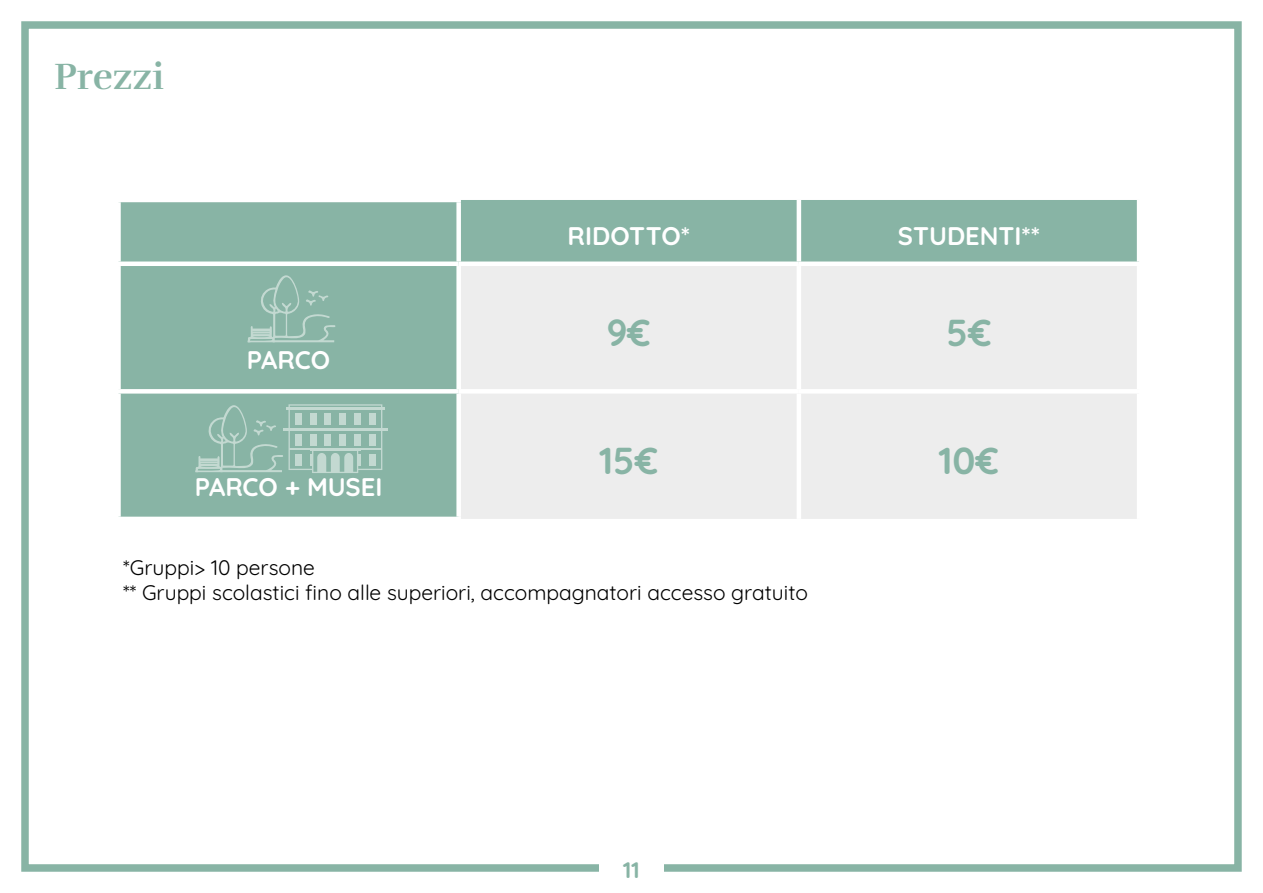
<style>
.page{position:relative;width:1263px;height:893px;background:#fff}
.page>*{position:absolute;margin:0;border:0;box-sizing:border-box;transform-origin:0 0}
.t1{font:700 37.5px "Quicksand";color:#88b4a5}
.t2{font:700 37.5px "Rufina";color:#88b4a5}
.t3{font:700 25.5px "Quicksand";color:#fff}
.t4{font:700 22.5px "Quicksand";color:#88b4a5}
.t5{font:21px/25.5px "Quicksand";color:#000}
</style>
<div class="page">
<div style="left:21px;top:21px;width:1221px;height:851px;border:8px solid #88b4a5"></div>
<div style="left:599px;top:846px;width:65px;height:42px;background:#fff"></div>
<div style="left:121px;top:200px;width:1016px;height:61px;background:#88b4a5"></div>
<div style="left:121px;top:266px;width:335px;height:251px;background:#88b4a5"></div>
<div style="left:461px;top:266px;width:676px;height:253px;background:#ededed"></div>
<hr style="left:797px;top:200px;width:4px;height:61px;background:#fff">
<hr style="left:797px;top:266px;width:4px;height:123px;background:#fff">
<hr style="left:797px;top:394px;width:4px;height:125px;background:#fff">
<div style="left:459px;top:389px;width:340px;height:5px;background:#fff"></div>
<div style="left:799px;top:389px;width:342px;height:5px;background:#fff"></div>
<hr style="left:116px;top:198px;width:345px;height:4px;background:#fff">
<div style="left:456px;top:202px;width:5px;height:59px;background:#fff"></div>
<div style="left:116px;top:389px;width:343px;height:5px;background:#fff"></div>
<svg style="left:248px;top:274px;width:87px;height:68px;background:#92baac"></svg>
<hr style="left:283px;top:428px;width:105px;height:3px;background:#fff">
<hr style="left:286px;top:407px;width:99px;height:3px;background:#fff">
<svg style="left:195px;top:404px;width:187px;height:69px;background:#99bfb2"></svg>
<hr style="left:310px;top:448px;width:51px;height:3px;background:#fff">
<h1 class="t2" style="left:54px;top:54px;width:112px">Prezzi</h1>
<p class="t3" style="left:247px;top:340px;width:85px">PARCO</p>
<p class="t3" style="left:195px;top:468px;width:189px">PARCO + MUSEI</p>
<p class="t3" style="left:568px;top:216px;width:124px">RIDOTTO*</p>
<p class="t3" style="left:898px;top:216px;width:144px">STUDENTI**</p>
<h1 class="t1" style="left:607px;top:304px;width:46px">9€</h1>
<h1 class="t1" style="left:946px;top:304px;width:47px">5€</h1>
<h1 class="t1" style="left:599px;top:431px;width:60px">15€</h1>
<h1 class="t1" style="left:939px;top:431px;width:62px">10€</h1>
<p class="t5" style="left:123px;top:552px;width:686px">*Gruppi&gt; 10 persone<br>** Gruppi scolastici fino alle superiori, accompagnatori accesso gratuito</p>
<p class="t4" style="left:623px;top:853px;width:18px">11</p>
</div>
